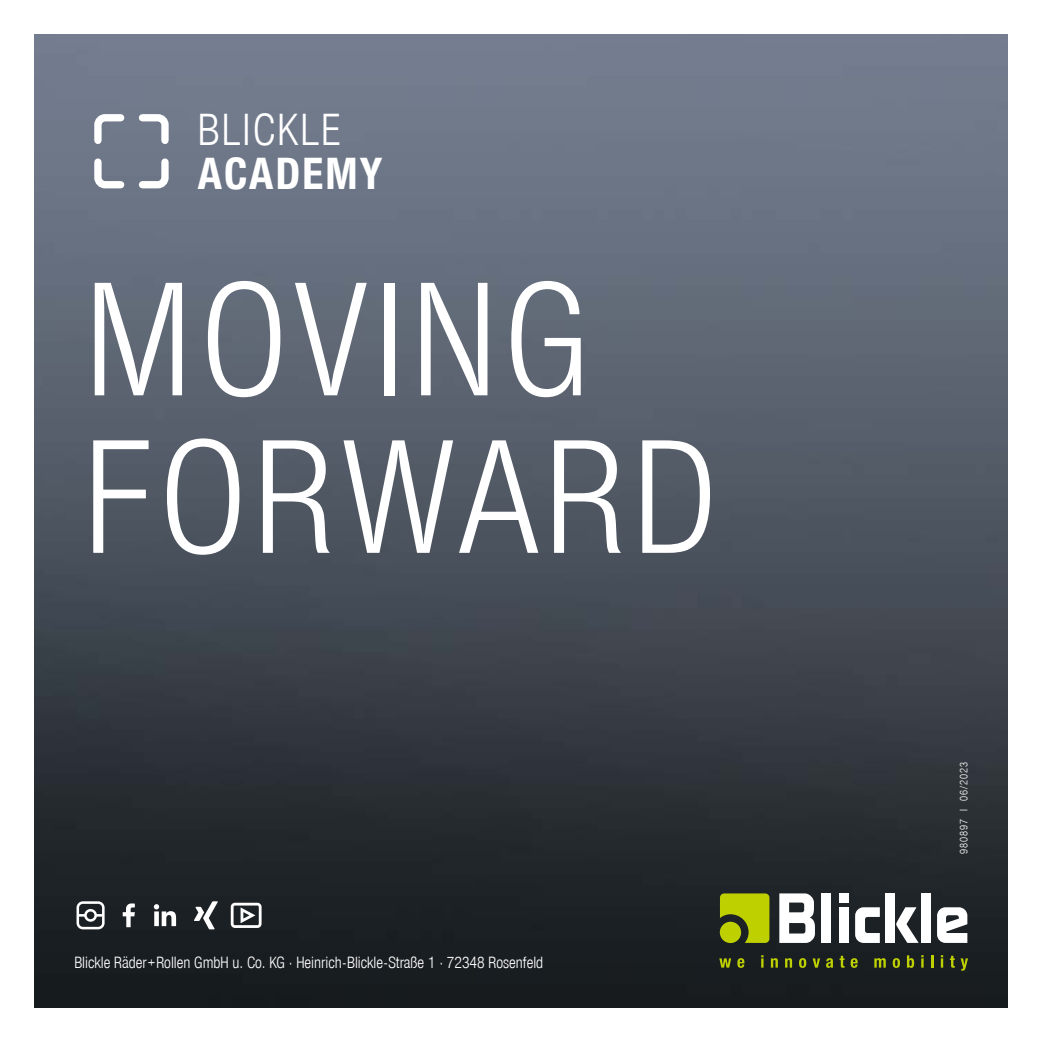
<style>
.page{position:relative;width:1042px;height:1042px;background:#fff}
.page>*{position:absolute;margin:0;border:0;box-sizing:border-box;transform-origin:0 0}
.t1{font:300 157.5px/157.5px "Blickle Sans Global";letter-spacing:.05em;color:#fff}
.t2{font:300 43.4px "Blickle Sans Global";letter-spacing:.05em;color:#fff}
.t3{font:700 43.4px "Blickle Sans Global";letter-spacing:.05em;color:#fff}
.t4{font:300 15.75px "Blickle Sans Global";color:#fff}
.t5{font:300 10.5px "Blickle Sans Global";letter-spacing:.09em;color:#fff}
</style>
<div class="page">
<img style="left:35px;top:35px;width:972px;height:972px">
<svg style="left:123px;top:903px;width:12px;height:24px"></svg>
<svg style="left:77px;top:901px;width:28px;height:28px"></svg>
<svg style="left:194px;top:901px;width:24px;height:28px"></svg>
<svg style="left:231px;top:903px;width:31px;height:25px"></svg>
<svg style="left:154px;top:904px;width:22px;height:22px"></svg>
<svg style="left:135px;top:110px;width:37px;height:38px"></svg>
<svg style="left:135px;top:155px;width:37px;height:37px"></svg>
<svg style="left:91px;top:110px;width:37px;height:38px"></svg>
<svg style="left:91px;top:155px;width:37px;height:37px"></svg>
<svg style="left:720px;top:893px;width:49px;height:50px;background:#9fae06"></svg>
<div style="left:821px;top:893px;width:10px;height:50px;background:#fff"></div>
<div style="left:839px;top:907px;width:10px;height:36px;background:#fff"></div>
<div style="left:839px;top:893px;width:10px;height:10px;background:#fff"></div>
<svg style="left:896px;top:907px;width:22px;height:36px"></svg>
<svg style="left:855px;top:907px;width:25px;height:36px"></svg>
<div style="left:921px;top:893px;width:10px;height:50px;background:#fff"></div>
<div style="left:885px;top:893px;width:10px;height:50px;background:#fff"></div>
<svg style="left:937px;top:907px;width:30px;height:36px"></svg>
<svg style="left:779px;top:893px;width:36px;height:50px"></svg>
<div style="left:720px;top:922px;width:21px;height:21px;background:#bed000;border-radius:50%"></div>
<svg style="left:719px;top:958px;width:12px;height:9px"></svg>
<svg style="left:737px;top:958px;width:7px;height:10px"></svg>
<svg style="left:761px;top:955px;width:2px;height:12px"></svg>
<svg style="left:771px;top:958px;width:7px;height:9px"></svg>
<svg style="left:785px;top:958px;width:7px;height:9px"></svg>
<svg style="left:799px;top:958px;width:7px;height:10px"></svg>
<svg style="left:812px;top:958px;width:8px;height:9px"></svg>
<svg style="left:826px;top:958px;width:7px;height:10px"></svg>
<svg style="left:839px;top:956px;width:5px;height:11px"></svg>
<svg style="left:850px;top:958px;width:7px;height:10px"></svg>
<svg style="left:874px;top:958px;width:12px;height:9px"></svg>
<svg style="left:892px;top:958px;width:8px;height:10px"></svg>
<svg style="left:907px;top:955px;width:7px;height:13px"></svg>
<svg style="left:921px;top:955px;width:2px;height:12px"></svg>
<svg style="left:931px;top:955px;width:2px;height:12px"></svg>
<svg style="left:941px;top:955px;width:2px;height:12px"></svg>
<svg style="left:950px;top:956px;width:18px;height:14px"></svg>
<h2 class="t2" style="left:198px;top:105px;width:144px">BLICKLE</h2>
<h2 class="t3" style="left:198px;top:148px;width:186px">ACADEMY</h2>
<h1 class="t1" style="left:84px;top:262px;width:634px">MOVING<br>FORWARD</h1>
<p class="t4" style="left:74px;top:953px;width:470px">Blickle Räder+Rollen GmbH u. Co. KG · Heinrich-Blickle-Straße 1 · 72348 Rosenfeld</p>
<p class="t5" style="left:958px;top:854px;width:93px;rotate:-90deg">980897 I 06/2023</p>
</div>
